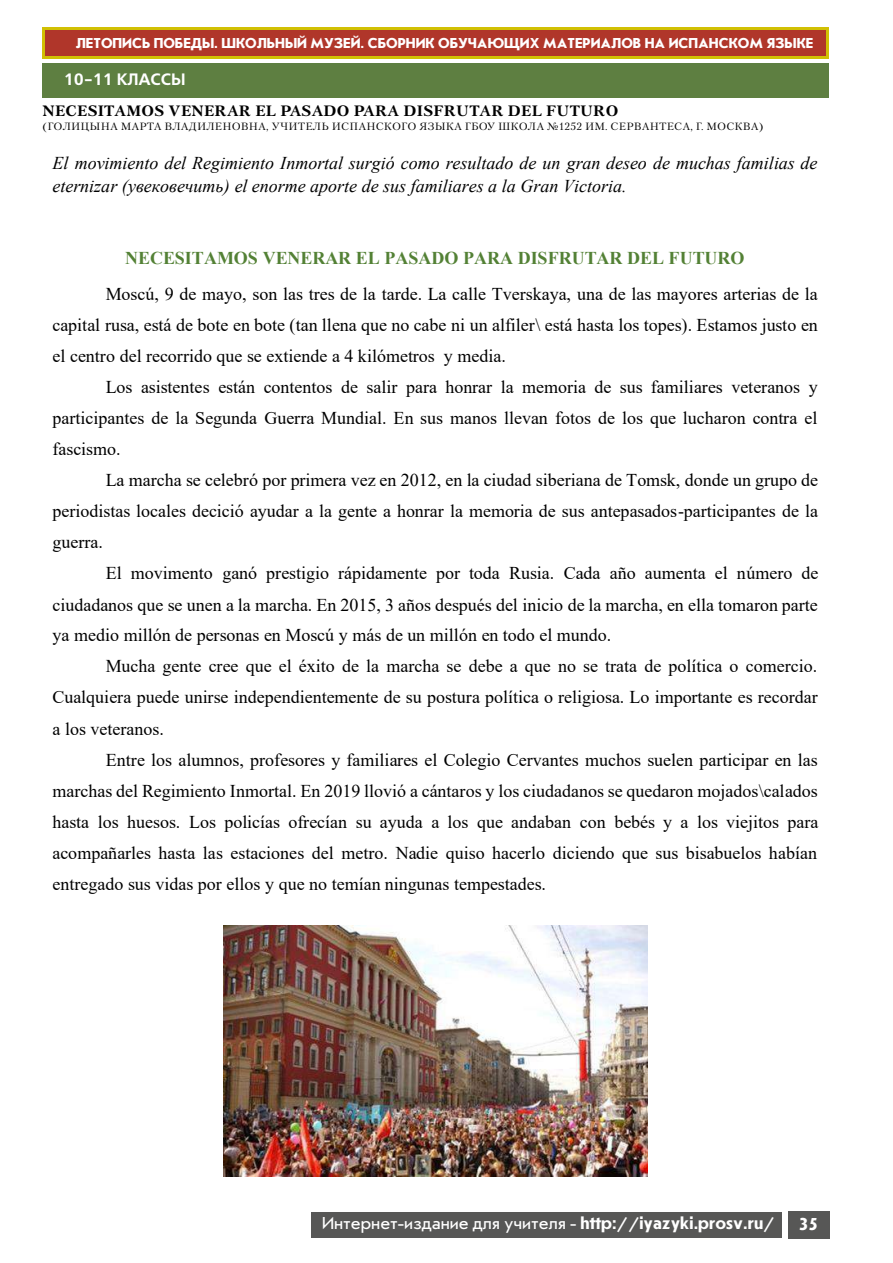
<style>
.page{position:relative;width:893px;height:1263px;background:#fff}
.page>*{position:absolute;margin:0;border:0;box-sizing:border-box;transform-origin:0 0}
.t1{font:18px/31.2px "Times New Roman";color:#000;text-align:justify}
.t2{font:italic 18px/23.7px "Times New Roman";color:#000}
.t3{font:18px "Journal Sans C";color:#fff}
.t4{font:700 18px "Times New Roman";color:#538135}
.t5{font:700 18px "Times New Roman";color:#000}
.t6{font:700 18px "Journal Sans C";color:#fff}
.t7{font:700 16.5px "Free Set C";color:#fff}
.t8{font:700 15px "Journal Sans C";color:#fff}
.t9{font:700 15px "Petersburg C San Pin";letter-spacing:.03em;color:#000}
.t10{font:10.5px "Petersburg C San Pin";letter-spacing:.02em;color:#000}
.s1{font-weight:700}
</style>
<div class="page">
<div style="left:43px;top:64px;width:786px;height:34px;background:#5e7f41"></div>
<div style="left:788px;top:1211px;width:41px;height:27px;background:#575756"></div>
<div style="left:311px;top:1212px;width:470px;height:25px;background:#575756"></div>
<svg style="left:43px;top:27px;width:786px;height:31px;background:#cba90a"></svg>
<div style="left:46px;top:30px;width:780px;height:25px;background:#b0362a"></div>
<img style="left:223px;top:926px;width:424px;height:250px">
<p class="t8" style="left:76px;top:36px;width:739px">ЛЕТОПИСЬ ПОБЕДЫ. ШКОЛЬНЫЙ МУЗЕЙ. СБОРНИК ОБУЧАЮЩИХ МАТЕРИАЛОВ НА ИСПАНСКОМ ЯЗЫКЕ</p>
<p class="t7" style="left:64px;top:69px;width:123px">10-11 КЛАССЫ</p>
<p class="t5" style="left:360px;top:90px;width:459px">ГБОУ Школа №1252 имени Сервантеса города Москвы</p>
<p class="t9" style="left:43px;top:102px;width:577px">NECESITAMOS VENERAR EL PASADO PARA DISFRUTAR DEL FUTURO</p>
<p class="t10" style="left:43px;top:120px;width:722px">(ГОЛИЦЫНА МАРТА ВЛАДИЛЕНОВНА, УЧИТЕЛЬ ИСПАНСКОГО ЯЗЫКА ГБОУ ШКОЛА №1252 ИМ. СЕРВАНТЕСА, Г. МОСКВА)</p>
<p class="t2" style="left:52px;top:150px;width:767px">El movimiento del Regimiento Inmortal surgió como resultado de un gran deseo de muchas familias de eternizar (увековечить) el enorme aporte de sus familiares a la Gran Victoria.</p>
<p class="t4" style="left:125px;top:245px;width:621px">NECESITAMOS VENERAR EL PASADO PARA DISFRUTAR DEL FUTURO</p>
<p class="t1" style="left:52px;top:277px;width:767px;text-indent:53px">Moscú, 9 de mayo, son las tres de la tarde. La calle Tverskaya, una de las mayores arterias de la capital rusa, está de bote en bote (tan llena que no cabe ni un alfiler\ está hasta los topes). Estamos justo en el centro del recorrido que se extiende a 4 kilómetros y media.</p>
<p class="t1" style="left:52px;top:371px;width:767px;text-indent:53px">Los asistentes están contentos de salir para honrar la memoria de sus familiares veteranos y participantes de la Segunda Guerra Mundial. En sus manos llevan fotos de los que lucharon contra el fascismo.</p>
<p class="t1" style="left:52px;top:464px;width:767px;text-indent:53px">La marcha se celebró por primera vez en 2012, en la ciudad siberiana de Tomsk, donde un grupo de periodistas locales decició ayudar a la gente a honrar la memoria de sus antepasados-participantes de la guerra.</p>
<p class="t1" style="left:52px;top:557px;width:768px;text-indent:53px">El movimento ganó prestigio rápidamente por toda Rusia. Cada año aumenta el número de ciudadanos que se unen a la marcha. En 2015, 3 años después del inicio de la marcha, en ella tomaron parte ya medio millón de personas en Moscú y más de un millón en todo el mundo.</p>
<p class="t1" style="left:52px;top:650px;width:767px;text-indent:53px">Mucha gente cree que el éxito de la marcha se debe a que no se trata de política o comercio.<br>Cualquiera puede unirse independientemente de su postura política o religiosa. Lo importante es recordar a los veteranos.</p>
<p class="t1" style="left:52px;top:744px;width:767px;text-indent:53px">Entre los alumnos, profesores y familiares el Colegio Cervantes muchos suelen participar en las marchas del Regimiento Inmortal. En 2019 llovió a cántaros y los ciudadanos se quedaron mojados\calados hasta los huesos. Los policías ofrecían su ayuda a los que andaban con bebés y a los viejitos para acompañarles hasta las estaciones del metro. Nadie quiso hacerlo diciendo que sus bisabuelos habían entregado sus vidas por ellos y que no temían ningunas tempestades.</p>
<p class="t3" style="left:322px;top:1214px;width:454px">Интернет-издание для учителя - <span class="s1">http://iyazyki.prosv.ru/</span></p>
<p class="t6" style="left:799px;top:1215px;width:21px">35</p>
</div>
